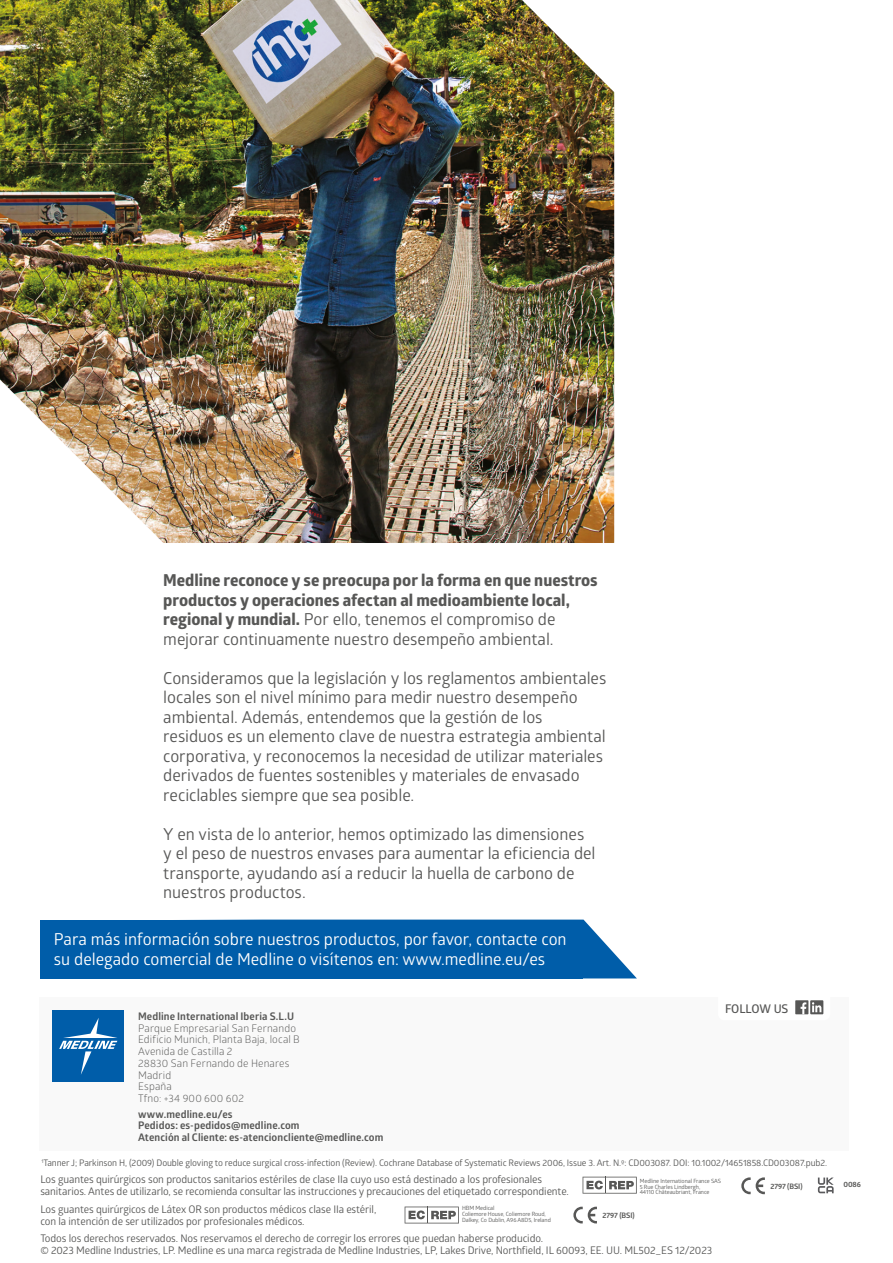
<style>
.page{position:relative;width:893px;height:1263px;background:#fff}
.page>*{position:absolute;margin:0;border:0;box-sizing:border-box;transform-origin:0 0}
.t1{font:16.5px/19.5px "Glober";letter-spacing:-.005em;color:#575756}
.t2{font:700 16.5px/19.5px "Globerx";color:#575756}
.MEDLINE_-_CTA{font:16.5px/19.5px "Glober";color:#fff}
.t3{font:600 12px "Glober";letter-spacing:-.01em;color:#575756}
.t4{font:10.5px/12px "Glober";letter-spacing:-.01em;color:#575756}
.t5{font:10.5px/11.7px "Glober";letter-spacing:.01em;color:#575756}
.t6{font:700 10.5px/11.7px "Glober";letter-spacing:.01em;color:#575756}
.t7{font:9px "Glober";letter-spacing:-.01em;color:#575756}
.t8{font:700 7.5px "Glober";letter-spacing:-.01em;color:#575756}
.t9{font:5.7px/5.7px "Glober";letter-spacing:-.01em;color:#575756}
.s1{font-family:"Glober";font-weight:400}
</style>
<div class="page">
<svg style="left:583px;top:1177px;width:54px;height:16px"></svg>
<svg style="left:818px;top:1177px;width:16px;height:16px"></svg>
<svg style="left:741px;top:1177px;width:24px;height:17px"></svg>
<div style="left:39px;top:997px;width:809px;height:153px;background:#f9f9f9"></div>
<div style="left:53px;top:1010px;width:71px;height:72px;background:#005da9"></div>
<svg style="left:59px;top:1018px;width:59px;height:57px"></svg>
<div style="left:718px;top:988px;width:112px;height:32px;background:#fff;border-radius:6px"></div>
<svg style="left:810px;top:1000px;width:13px;height:14px"></svg>
<svg style="left:812px;top:1002px;width:9px;height:10px"></svg>
<div style="left:795px;top:1000px;width:13px;height:14px;background:#575756"></div>
<svg style="left:801px;top:1002px;width:5px;height:12px"></svg>
<svg style="left:405px;top:1206px;width:54px;height:17px"></svg>
<svg style="left:573px;top:1207px;width:24px;height:16px"></svg>
<img style="left:0;top:0;width:614px;height:543px">
<svg style="left:583px;top:919px;width:54px;height:59px"></svg>
<div style="left:40px;top:919px;width:543px;height:59px;background:#005da9"></div>
<p class="t2" style="left:163px;top:570px;width:436px">Medline reconoce y se preocupa por la forma en que nuestros productos y operaciones afectan al medioambiente local, regional y mundial. <span class="s1">Por ello, tenemos el compromiso de mejorar continuamente nuestro desempeño ambiental.</span></p>
<p class="t1" style="left:163px;top:667px;width:445px">Consideramos que la legislación y los reglamentos ambientales locales son el nivel mínimo para medir nuestro desempeño ambiental. Además, entendemos que la gestión de los residuos es un elemento clave de nuestra estrategia ambiental corporativa, y reconocemos la necesidad de utilizar materiales derivados de fuentes sostenibles y materiales de envasado reciclables siempre que sea posible.</p>
<p class="t1" style="left:163px;top:823px;width:434px">Y en vista de lo anterior, hemos optimizado las dimensiones y el peso de nuestros envases para aumentar la eficiencia del transporte, ayudando así a reducir la huella de carbono de nuestros productos.</p>
<p class="MEDLINE_-_CTA" style="left:54px;top:929px;width:514px">Para más información sobre nuestros productos, por favor, contacte con su delegado comercial de Medline o visítenos en: www.medline.eu/es</p>
<p class="t6" style="left:138px;top:1010px;width:158px">Medline International Iberia S.L.U</p>
<p class="t5" style="left:138px;top:1022px;width:163px">Parque Empresarial San Fernando<br>Edificio Munich, Planta Baja, local B<br>Avenida de Castilla 2<br>28830 San Fernando de Henares<br>Madrid<br>España<br>Tfno: +34 900 600 602</p>
<p class="t6" style="left:138px;top:1108px;width:247px">www.medline.eu/es<br>Pedidos: es-pedidos@medline.com<br>Atención al Cliente: es-atencioncliente@medline.com</p>
<p class="t3" style="left:725px;top:1000px;width:65px">FOLLOW US</p>
<p class="t7" style="left:41px;top:1157px;width:787px"><sup>1</sup>Tanner J; Parkinson H, (2009) Double gloving to reduce surgical cross-infection (Review). Cochrane Database of Systematic Reviews 2006, Issue 3. Art. N.º: CD003087. DOI: 10.1002/14651858.CD003087.pub2.</p>
<p class="t8" style="left:770px;top:1181px;width:34px">2797 (BSI)</p>
<p class="t8" style="left:843px;top:1179px;width:19px">0086</p>
<p class="t4" style="left:40px;top:1173px;width:530px">Los guantes quirúrgicos son productos sanitarios estériles de clase IIa cuyo uso está destinado a los profesionales sanitarios. Antes de utilizarlo, se recomienda consultar las instrucciones y precauciones del etiquetado correspondiente.</p>
<p class="t4" style="left:40px;top:1203px;width:338px">Los guantes quirúrgicos de Látex OR son productos médicos clase IIa estéril, con la intención de ser utilizados por profesionales médicos.</p>
<p class="t9" style="left:640px;top:1178px;width:83px">Medline International France SAS<br>5 Rue Charles Lindbergh,<br>44110 Châteaubriant, France</p>
<p class="t9" style="left:462px;top:1205px;width:90px">HBM Medical<br>Coliemore House, Coliemore Roud,<br>Dalkey, Co Dublin, A96 A8D5, Ireland</p>
<p class="t8" style="left:602px;top:1210px;width:34px">2797 (BSI)</p>
<p class="t4" style="left:40px;top:1232px;width:673px">Todos los derechos reservados. Nos reservamos el derecho de corregir los errores que puedan haberse producido.<br>© 2023 Medline Industries, LP. Medline es una marca registrada de Medline Industries, LP, Lakes Drive, Northfield, IL 60093, EE. UU. ML502_ES 12/2023</p>
</div>
